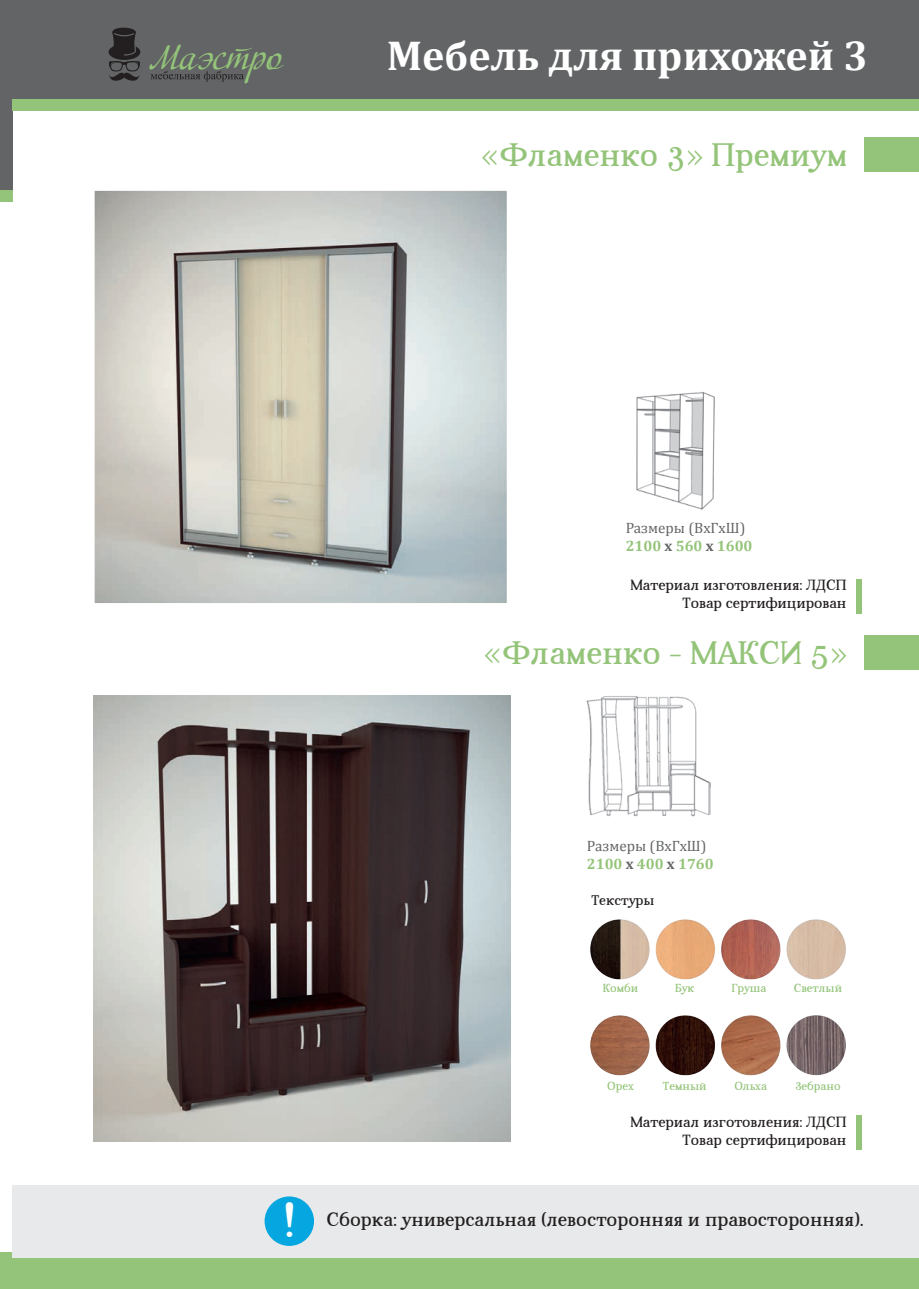
<style>
.page{position:relative;width:919px;height:1289px;background:#fff}
.page>*{position:absolute;margin:0;border:0;box-sizing:border-box;transform-origin:0 0}
.t1{font:49.5px "Aver";color:#fff}
.t2{font:700 42px "Cambria";color:#fff}
.t3{font:35.7px "Adventure";color:#94c479}
.t4{font:33px "Aver";color:#94c479}
.t5{font:19.5px "Aver";color:#231f20}
.t6{font:15px/18px "Aver";color:#231f20;text-align:right}
.t7{font:15px/18px "Cambria";color:#626465}
.t8{font:14.25px "Aver";color:#231f20}
.t9{font:11.85px "Aver";color:#94c479}
.s1{font-weight:700;color:#94c479}
.s2{font-weight:700}
</style>
<div class="page">
<div style="left:0;top:0;width:13px;height:191px;background:#626465"></div>
<div style="left:0;top:191px;width:13px;height:11px;background:#94c479"></div>
<div style="left:0;top:1252px;width:13px;height:36px;background:#94c479"></div>
<div style="left:13px;top:0;width:905px;height:100px;background:#626465"></div>
<div style="left:13px;top:100px;width:905px;height:11px;background:#94c479"></div>
<div style="left:864px;top:138px;width:54px;height:34px;background:#94c479"></div>
<div style="left:864px;top:635px;width:54px;height:35px;background:#94c479"></div>
<div style="left:13px;top:1258px;width:905px;height:30px;background:#94c479"></div>
<img style="left:94px;top:695px;width:416px;height:446px">
<img style="left:94px;top:190px;width:413px;height:413px">
<img style="left:586px;top:696px;width:124px;height:120px">
<div style="left:855px;top:1115px;width:6px;height:35px;background:#94c479"></div>
<div style="left:855px;top:579px;width:6px;height:34px;background:#94c479"></div>
<div style="left:13px;top:1185px;width:905px;height:73px;background:#e7e9ea"></div>
<div style="left:264px;top:1196px;width:50px;height:49px;background:#06a6e0;border-radius:50%"></div>
<img style="left:590px;top:1015px;width:256px;height:59px">
<img style="left:590px;top:919px;width:256px;height:60px">
<svg style="left:108px;top:28px;width:32px;height:53px"></svg>
<svg style="left:151px;top:71px;width:93px;height:11px"></svg>
<img style="left:636px;top:392px;width:79px;height:118px">
<h3 class="t3" style="left:150px;top:36px;width:134px">Маэстро</h3>
<h2 class="t2" style="left:386px;top:26px;width:483px">Мебель для прихожей 3</h2>
<h3 class="t4" style="left:481px;top:137px;width:367px">«Фламенко 3» Премиум</h3>
<p class="t7" style="left:625px;top:518px;width:128px">Размеры (ВхГхШ)<br><span class="s1">2100</span> <span class="s2">х</span> <span class="s1">560</span> <span class="s2">х</span> <span class="s1">1600</span></p>
<p class="t6" style="left:630px;top:576px;width:217px">Материал изготовления: ЛДСП<br>Товар сертифицирован</p>
<h3 class="t4" style="left:484px;top:635px;width:364px">«Фламенко - МАКСИ 5»</h3>
<p class="t7" style="left:587px;top:836px;width:128px">Размеры (ВхГхШ)<br><span class="s1">2100</span> <span class="s2">х</span> <span class="s1">400</span> <span class="s2">х</span> <span class="s1">1760</span></p>
<p class="t8" style="left:591px;top:892px;width:65px">Текстуры</p>
<p class="t9" style="left:602px;top:981px;width:37px">Комби</p>
<p class="t9" style="left:675px;top:981px;width:21px">Бук</p>
<p class="t9" style="left:731px;top:981px;width:36px">Груша</p>
<p class="t9" style="left:793px;top:981px;width:50px">Светлый</p>
<h1 class="t1" style="left:284px;top:1192px;width:13px">!</h1>
<p class="t9" style="left:607px;top:1079px;width:28px">Орех</p>
<p class="t9" style="left:663px;top:1079px;width:45px">Темный</p>
<p class="t9" style="left:734px;top:1079px;width:34px">Ольха</p>
<p class="t9" style="left:795px;top:1079px;width:47px">Зебрано</p>
<p class="t6" style="left:630px;top:1112px;width:217px">Материал изготовления: ЛДСП<br>Товар сертифицирован</p>
<h3 class="t5" style="left:326px;top:1208px;width:538px">Сборка: универсальная (левосторонняя и правосторонняя).</h3>
</div>
